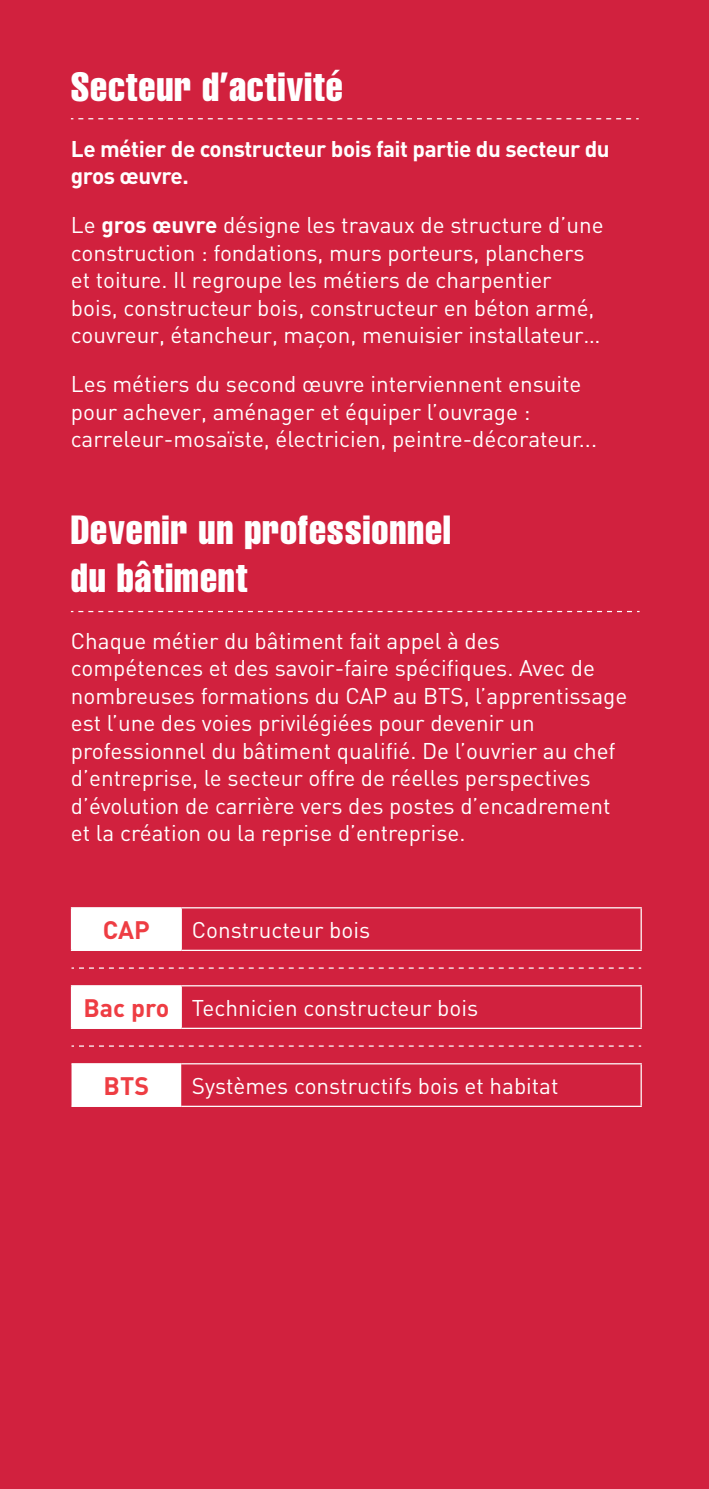
<style>
.page{position:relative;width:709px;height:1489px;background:#fff}
.page>*{position:absolute;margin:0;border:0;box-sizing:border-box;transform-origin:0 0}
.Titre_paragraphe{font:extra-condensed 40px/48px "Helvetica";letter-spacing:.02em;color:#fff}
.Parcours{font:700 25px "DIN";color:#ee3d43}
.Questions_texte{font:22.5px/27.5px "DIN";color:#fff}
.Parcours-2{font:22.5px "DIN";color:#fff}
.Questions_texte-2{font:700 22.5px/27.5px "DIN";letter-spacing:-.02em;color:#fff}
.s1{font-weight:700}
</style>
<div class="page">
<div style="left:0;top:0;width:709px;height:1488px;background:#d1213e"></div>
<hr style="left:640px;top:908px;width:2px;height:41px;background:#fff">
<hr style="left:640px;top:986px;width:2px;height:41px;background:#fff">
<hr style="left:181px;top:1063px;width:461px;height:1px;background:#fff">
<hr style="left:640px;top:1064px;width:2px;height:41px;background:#fff">
<hr style="left:181px;top:1105px;width:461px;height:1px;background:#fff">
<hr style="left:181px;top:907px;width:461px;height:1px;background:#fff">
<hr style="left:181px;top:949px;width:461px;height:1px;background:#fff">
<hr style="left:181px;top:985px;width:461px;height:1px;background:#fff">
<hr style="left:181px;top:1027px;width:461px;height:1px;background:#fff">
<svg style="left:71px;top:907px;width:570px;height:199px"></svg>
<hr style="left:71px;top:1063px;width:110px;height:1px;background:#fff">
<hr style="left:71px;top:1105px;width:110px;height:1px;background:#fff">
<svg style="left:71px;top:118px;width:567px;height:1px"></svg>
<svg style="left:71px;top:611px;width:568px;height:1px"></svg>
<p class="Titre_paragraphe" style="left:71px;top:62px;width:273px">Secteur d’activité</p>
<p class="Questions_texte-2" style="left:71px;top:134px;width:540px">Le métier de constructeur bois fait partie du secteur du gros œuvre.</p>
<p class="Questions_texte" style="left:71px;top:212px;width:534px">Le <span class="s1">gros œuvre</span> désigne les travaux de structure d’une construction : fondations, murs porteurs, planchers et toiture. Il regroupe les métiers de charpentier bois, constructeur bois, constructeur en béton armé, couvreur, étancheur, maçon, menuisier installateur…</p>
<p class="Questions_texte" style="left:71px;top:370px;width:527px">Les métiers du second œuvre interviennent ensuite pour achever, aménager et équiper l’ouvrage : carreleur-mosaïste, électricien, peintre-décorateur...</p>
<p class="Titre_paragraphe" style="left:71px;top:505px;width:382px">Devenir un professionnel du bâtiment</p>
<p class="Questions_texte" style="left:71px;top:627px;width:558px">Chaque métier du bâtiment fait appel à des compétences et des savoir-faire spécifiques. Avec de nombreuses formations du CAP au BTS, l’apprentissage est l’une des voies privilégiées pour devenir un professionnel du bâtiment qualifié. De l’ouvrier au chef d’entreprise, le secteur offre de réelles perspectives d’évolution de carrière vers des postes d’encadrement et la création ou la reprise d’entreprise.</p>
<p class="Parcours" style="left:103px;top:913px;width:48px">CAP</p>
<p class="Parcours-2" style="left:192px;top:916px;width:180px">Constructeur bois</p>
<p class="Parcours" style="left:83px;top:991px;width:87px">Bac pro</p>
<p class="Parcours-2" style="left:192px;top:994px;width:288px">Technicien constructeur bois</p>
<p class="Parcours" style="left:104px;top:1069px;width:47px">BTS</p>
<p class="Parcours-2" style="left:192px;top:1072px;width:368px">Systèmes constructifs bois et habitat</p>
</div>
